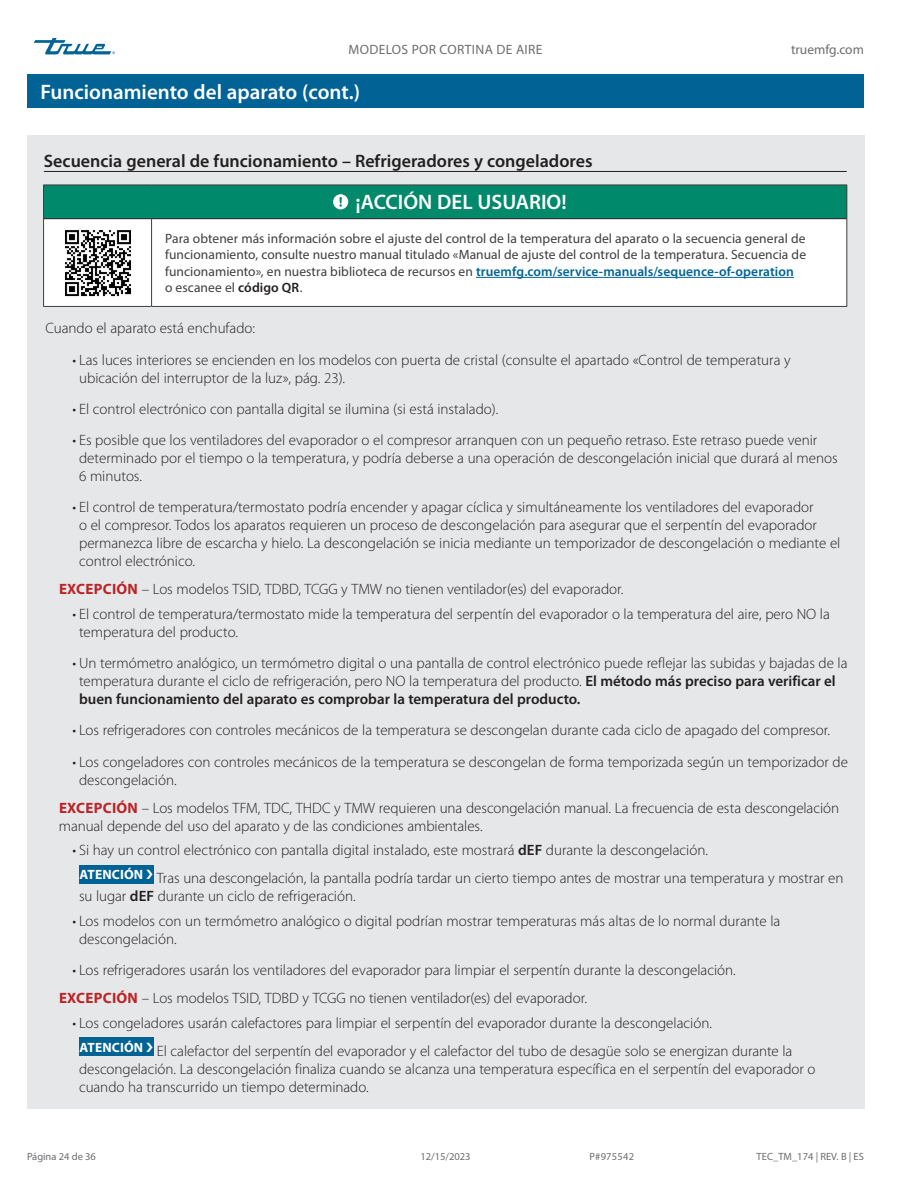
<style>
.page{position:relative;width:918px;height:1188px;background:#fff}
.page>*{position:absolute;margin:0;border:0;box-sizing:border-box;transform-origin:0 0}
.Title_bar_Page_header{font:600 21px "Myriad Pro";color:#fff}
.Tables_title_bar{font:600 21px "Myriad Pro";color:#fff}
.Subhead_underscore_H1{font:600 18px "Myriad Pro";color:#231f20}
.Body_Text_indent_NOTICE{font:300 15px/18px "Myriad Pro";color:#231f20}
.Body_Text_light_Normal{font:300 15px "Myriad Pro";color:#231f20}
.Table_text{font:13.5px/16.5px "Myriad Pro";letter-spacing:.005em;color:#3e3e3f}
.t1{font:13.5px "Myriad Pro";letter-spacing:.025em;color:#6c6d70}
.Table_text-2{font:700 13.5px "Myriad Pro";letter-spacing:.01em;color:#fff}
.t2{font:13.5px "Myriad Pro";color:#6c6d70}
.t3{font:10.5px "Myriad Pro";color:#6c6d70}
.s1{font-weight:600;color:#016395}
.s2{font-weight:600;color:#231f20}
.s3{font-weight:700;color:#bc2326}
.s4{font-weight:600}
</style>
<div class="page">
<svg style="left:34px;top:38px;width:81px;height:16px"></svg>
<div style="left:27px;top:74px;width:837px;height:34px;background:#016395"></div>
<div style="left:27px;top:135px;width:837px;height:973px;background:#e6e7e9"></div>
<hr style="left:44px;top:171px;width:803px;height:1px;background:#231f20">
<div style="left:79px;top:865px;width:74px;height:18px;background:#016395"></div>
<div style="left:79px;top:1038px;width:74px;height:18px;background:#016395"></div>
<div style="left:44px;top:185px;width:803px;height:34px;background:#00896b"></div>
<div style="left:44px;top:219px;width:802px;height:87px;background:#fff"></div>
<hr style="left:43px;top:185px;width:109px;height:1px;background:#3e3e3f">
<hr style="left:43px;top:185px;width:1px;height:34px;background:#3e3e3f">
<hr style="left:152px;top:185px;width:695px;height:1px;background:#3e3e3f">
<hr style="left:846px;top:185px;width:1px;height:34px;background:#3e3e3f">
<hr style="left:43px;top:219px;width:1px;height:87px;background:#3e3e3f">
<hr style="left:151px;top:219px;width:1px;height:87px;background:#3e3e3f">
<hr style="left:846px;top:219px;width:1px;height:87px;background:#3e3e3f">
<hr style="left:43px;top:306px;width:109px;height:1px;background:#3e3e3f">
<hr style="left:152px;top:306px;width:695px;height:1px;background:#3e3e3f">
<hr style="left:44px;top:218px;width:108px;height:1px;background:#231f20">
<hr style="left:152px;top:218px;width:694px;height:1px;background:#231f20">
<svg style="left:333px;top:194px;width:15px;height:15px"></svg>
<img style="left:57px;top:222px;width:81px;height:81px">
<hr style="left:476px;top:277px;width:318px;height:1px;background:#016395">
<p class="t1" style="left:349px;top:42px;width:195px">MODELOS POR CORTINA DE AIRE</p>
<p class="t2" style="left:791px;top:42px;width:74px">truemfg.com</p>
<p class="Title_bar_Page_header" style="left:41px;top:80px;width:321px">Funcionamiento del aparato (cont.)</p>
<p class="Subhead_underscore_H1" style="left:44px;top:150px;width:550px">Secuencia general de funcionamiento – Refrigeradores y congeladores</p>
<p class="Tables_title_bar" style="left:356px;top:190px;width:213px">¡ACCIÓN DEL USUARIO!</p>
<p class="Table_text" style="left:165px;top:230px;width:643px">Para obtener más información sobre el ajuste del control de la temperatura del aparato o la secuencia general de funcionamiento, consulte nuestro manual titulado «Manual de ajuste del control de la temperatura. Secuencia de funcionamiento», en nuestra biblioteca de recursos en <span class="s1">truemfg.com/service-manuals/sequence-of-operation<br></span>o escanee el <span class="s2">código QR</span>.</p>
<p class="Body_Text_light_Normal" style="left:45px;top:320px;width:211px">Cuando el aparato está enchufado:</p>
<p class="Body_Text_indent_NOTICE" style="left:79px;top:351px;width:713px;text-indent:-7px">• Las luces interiores se encienden en los modelos con puerta de cristal (consulte el apartado «Control de temperatura y ubicación del interruptor de la luz», pág. 23).</p>
<p class="Body_Text_indent_NOTICE" style="left:72px;top:400px;width:428px">• El control electrónico con pantalla digital se ilumina (si está instalado).</p>
<p class="Body_Text_indent_NOTICE" style="left:79px;top:431px;width:760px;text-indent:-7px">• Es posible que los ventiladores del evaporador o el compresor arranquen con un pequeño retraso. Este retraso puede venir determinado por el tiempo o la temperatura, y podría deberse a una operación de descongelación inicial que durará al menos<br>6 minutos.</p>
<p class="Body_Text_indent_NOTICE" style="left:79px;top:499px;width:763px;text-indent:-7px">• El control de temperatura/termostato podría encender y apagar cíclica y simultáneamente los ventiladores del evaporador<br>o el compresor. Todos los aparatos requieren un proceso de descongelación para asegurar que el serpentín del evaporador permanezca libre de escarcha y hielo. La descongelación se inicia mediante un temporizador de descongelación o mediante el control electrónico.</p>
<p class="Body_Text_indent_NOTICE" style="left:59px;top:581px;width:566px"><span class="s3">EXCEPCIÓN</span> – Los modelos TSID, TDBD, TCGG y TMW no tienen ventilador(es) del evaporador.</p>
<p class="Body_Text_indent_NOTICE" style="left:79px;top:605px;width:752px;text-indent:-7px">• El control de temperatura/termostato mide la temperatura del serpentín del evaporador o la temperatura del aire, pero NO la temperatura del producto.</p>
<p class="Body_Text_indent_NOTICE" style="left:79px;top:655px;width:770px;text-indent:-7px">• Un termómetro analógico, un termómetro digital o una pantalla de control electrónico puede reflejar las subidas y bajadas de la temperatura durante el ciclo de refrigeración, pero NO la temperatura del producto. <span class="s4">El método más preciso para verificar el buen funcionamiento del aparato es comprobar la temperatura del producto.</span></p>
<p class="Body_Text_indent_NOTICE" style="left:72px;top:722px;width:759px">• Los refrigeradores con controles mecánicos de la temperatura se descongelan durante cada ciclo de apagado del compresor.</p>
<p class="Body_Text_indent_NOTICE" style="left:79px;top:753px;width:770px;text-indent:-7px">• Los congeladores con controles mecánicos de la temperatura se descongelan de forma temporizada según un temporizador de descongelación.</p>
<p class="Body_Text_indent_NOTICE" style="left:59px;top:799px;width:782px"><span class="s3">EXCEPCIÓN</span> – Los modelos TFM, TDC, THDC y TMW requieren una descongelación manual. La frecuencia de esta descongelación manual depende del uso del aparato y de las condiciones ambientales.</p>
<p class="Body_Text_indent_NOTICE" style="left:72px;top:842px;width:637px">• Si hay un control electrónico con pantalla digital instalado, este mostrará <span class="s4">dEF</span> durante la descongelación.</p>
<p class="Table_text-2" style="left:79px;top:866px;width:65px">ATENCIÓN</p>
<p class="Body_Text_indent_NOTICE" style="left:79px;top:870px;width:766px;text-indent:78px">Tras una descongelación, la pantalla podría tardar un cierto tiempo antes de mostrar una temperatura y mostrar en su lugar <span class="s4">dEF</span> durante un ciclo de refrigeración.</p>
<p class="Body_Text_indent_NOTICE" style="left:79px;top:912px;width:703px;text-indent:-7px">• Los modelos con un termómetro analógico o digital podrían mostrar temperaturas más altas de lo normal durante la descongelación.</p>
<p class="Body_Text_indent_NOTICE" style="left:72px;top:962px;width:665px">• Los refrigeradores usarán los ventiladores del evaporador para limpiar el serpentín durante la descongelación.</p>
<p class="Body_Text_indent_NOTICE" style="left:59px;top:990px;width:530px"><span class="s3">EXCEPCIÓN</span> – Los modelos TSID, TDBD y TCGG no tienen ventilador(es) del evaporador.</p>
<p class="Body_Text_indent_NOTICE" style="left:72px;top:1014px;width:641px">• Los congeladores usarán calefactores para limpiar el serpentín del evaporador durante la descongelación.</p>
<p class="Table_text-2" style="left:79px;top:1039px;width:65px">ATENCIÓN</p>
<p class="Body_Text_indent_NOTICE" style="left:79px;top:1042px;width:738px;text-indent:78px">El calefactor del serpentín del evaporador y el calefactor del tubo de desagüe solo se energizan durante la descongelación. La descongelación finaliza cuando se alcanza una temperatura específica en el serpentín del evaporador o cuando ha transcurrido un tiempo determinado.</p>
<p class="t3" style="left:27px;top:1150px;width:70px">Página 24 de 36</p>
<p class="t3" style="left:420px;top:1150px;width:52px">12/15/2023</p>
<p class="t3" style="left:589px;top:1150px;width:46px">P#975542</p>
<p class="t3" style="left:757px;top:1150px;width:109px">TEC_TM_174 | REV. B | ES</p>
</div>
